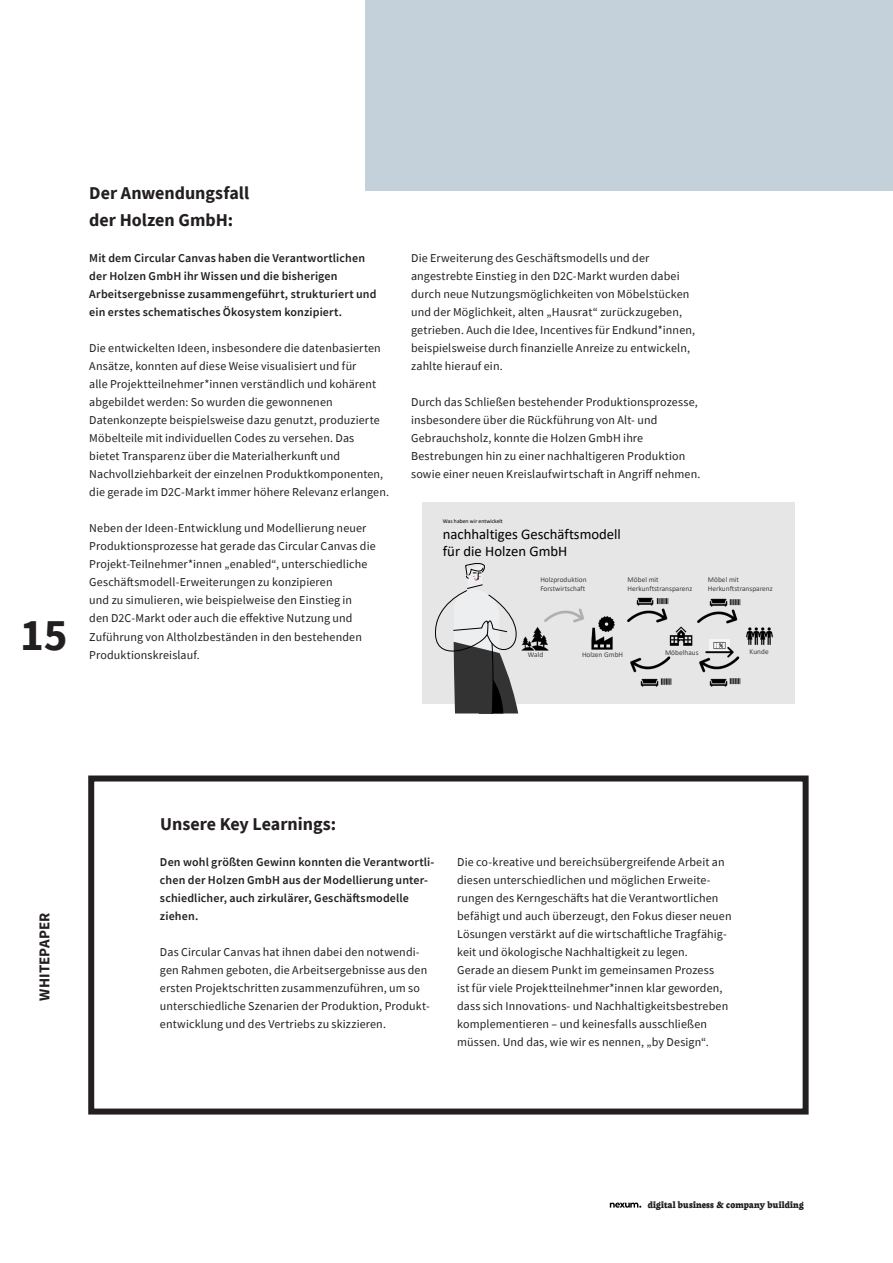
<style>
.page{position:relative;width:893px;height:1263px;background:#fff}
.page>*{position:absolute;margin:0;border:0;box-sizing:border-box;transform-origin:0 0}
.t1{font:700 45px "Source Sans Pro";color:#231f20}
.H2_-_Left{font:700 18px "Source Sans Pro";color:#231f20}
.t2{font:700 15px "Source Sans Pro";letter-spacing:.005em;color:#231f20}
.t3{font:14.7px/17.7px "Calibri";color:#000}
.T1_-_Left{font:12px/18px "Source Sans Pro";letter-spacing:.01em;color:#231f20}
.T1_-_Left-2{font:600 12px/18px "Source Sans Pro";letter-spacing:.01em;color:#231f20}
.t4{font:800 10.5px "Neuton";letter-spacing:.02em;color:#231f20}
.t5{font:7.35px/8.7px "Calibri";color:#404040}
.t6{font:5.7px "Calibri";color:#000}
</style>
<div class="page">
<div style="left:365px;top:0;width:528px;height:190px;background:#c4d1da"></div>
<div style="left:422px;top:502px;width:372px;height:202px;background:#e7e6e6"></div>
<img style="left:521px;top:627px;width:28px;height:24px">
<img style="left:591px;top:627px;width:22px;height:23px">
<img style="left:677px;top:626px;width:13px;height:20px">
<img style="left:746px;top:627px;width:28px;height:18px">
<img style="left:538px;top:608px;width:56px;height:37px">
<img style="left:597px;top:616px;width:18px;height:18px">
<img style="left:627px;top:598px;width:50px;height:38px">
<img style="left:636px;top:597px;width:18px;height:13px">
<img style="left:697px;top:601px;width:49px;height:36px">
<img style="left:710px;top:598px;width:17px;height:13px">
<img style="left:690px;top:635px;width:55px;height:51px">
<img style="left:630px;top:636px;width:47px;height:50px">
<img style="left:710px;top:673px;width:17px;height:14px">
<img style="left:640px;top:673px;width:18px;height:14px">
<svg style="left:657px;top:598px;width:11px;height:9px"></svg>
<svg style="left:729px;top:599px;width:12px;height:8px"></svg>
<svg style="left:729px;top:675px;width:12px;height:11px"></svg>
<svg style="left:661px;top:676px;width:11px;height:10px"></svg>
<img style="left:705px;top:637px;width:29px;height:29px">
<svg style="left:435px;top:563px;width:83px;height:150px"></svg>
<div style="left:88px;top:775px;width:721px;height:339px;border:6px solid #231f20"></div>
<svg style="left:610px;top:1202px;width:31px;height:6px"></svg>
<h1 class="t1" style="left:20px;top:604px;width:49px">15</h1>
<p class="H2_-_Left" style="left:89px;top:181px;width:161px">Der Anwendungsfall</p>
<p class="H2_-_Left" style="left:89px;top:208px;width:145px">der Holzen GmbH:</p>
<p class="T1_-_Left-2" style="left:89px;top:249px;width:289px">Mit dem Circular Canvas haben die Verantwortlichen der Holzen GmbH ihr Wissen und die bisherigen Arbeitsergebnisse zusammengeführt, strukturiert und ein erstes schematisches Ökosystem konzipiert.</p>
<p class="T1_-_Left" style="left:89px;top:339px;width:301px">Die entwickelten Ideen, insbesondere die datenbasierten Ansätze, konnten auf diese Weise visualisiert und für<br>alle Projektteilnehmer*innen verständlich und kohärent abgebildet werden: So wurden die gewonnenen Datenkonzepte beispielsweise dazu genutzt, produzierte Möbelteile mit individuellen Codes zu versehen. Das<br>bietet Transparenz über die Materialherkunft und Nachvollziehbarkeit der einzelnen Produktkomponenten, die gerade im D2C-Markt immer höhere Relevanz erlangen.</p>
<p class="T1_-_Left" style="left:89px;top:519px;width:288px">Neben der Ideen-Entwicklung und Modellierung neuer Produktionsprozesse hat gerade das Circular Canvas die Projekt-Teilnehmer*innen „enabled“, unterschiedliche Geschäftsmodell-Erweiterungen zu konzipieren<br>und zu simulieren, wie beispielweise den Einstieg in<br>den D2C-Markt oder auch die effektive Nutzung und Zuführung von Altholzbeständen in den bestehenden Produktionskreislauf.</p>
<p class="T1_-_Left" style="left:411px;top:249px;width:286px">Die Erweiterung des Geschäftsmodells und der angestrebte Einstieg in den D2C-Markt wurden dabei durch neue Nutzungsmöglichkeiten von Möbelstücken und der Möglichkeit, alten „Hausrat“ zurückzugeben, getrieben. Auch die Idee, Incentives für Endkund*innen, beispielsweise durch finanzielle Anreize zu entwickeln, zahlte hierauf ein.</p>
<p class="T1_-_Left" style="left:411px;top:393px;width:291px">Durch das Schließen bestehender Produktionsprozesse, insbesondere über die Rückführung von Alt- und Gebrauchsholz, konnte die Holzen GmbH ihre Bestrebungen hin zu einer nachhaltigeren Produktion sowie einer neuen Kreislaufwirtschaft in Angriff nehmen.</p>
<p class="t6" style="left:443px;top:517px;width:61px">Was haben wir entwickelt</p>
<p class="t3" style="left:443px;top:525px;width:180px">nachhaltiges Geschäftsmodell für die Holzen GmbH</p>
<p class="t5" style="left:540px;top:575px;width:48px">Holzproduktion<br>Forstwirtschaft</p>
<p class="t5" style="left:628px;top:575px;width:66px">Möbel mit<br>Herkunftstransparenz</p>
<p class="t5" style="left:708px;top:575px;width:66px">Möbel mit<br>Herkunftstransparenz</p>
<p class="t5" style="left:528px;top:650px;width:17px">Wald</p>
<p class="t5" style="left:582px;top:650px;width:43px">Holzen GmbH</p>
<p class="t5" style="left:665px;top:648px;width:35px">Möbelhaus</p>
<p class="t5" style="left:750px;top:647px;width:21px">Kunde</p>
<p class="t2" style="left:34px;top:1000px;width:89px;rotate:-90deg">WHITEPAPER</p>
<p class="H2_-_Left" style="left:160px;top:811px;width:177px">Unsere Key Learnings:</p>
<p class="T1_-_Left-2" style="left:160px;top:852px;width:276px">Den wohl größten Gewinn konnten die Verantwortli&shy;chen der Holzen GmbH aus der Modellierung unter&shy;schiedlicher, auch zirkulärer, Geschäftsmodelle ziehen.</p>
<p class="T1_-_Left" style="left:160px;top:942px;width:271px">Das Circular Canvas hat ihnen dabei den notwendi&shy;gen Rahmen geboten, die Arbeitsergebnisse aus den ersten Projektschritten zusammenzuführen, um so unterschiedliche Szenarien der Produktion, Produkt&shy;entwicklung und des Vertriebs zu skizzieren.</p>
<p class="T1_-_Left" style="left:457px;top:852px;width:276px">Die co-kreative und bereichsübergreifende Arbeit an diesen unterschiedlichen und möglichen Erweite&shy;rungen des Kerngeschäfts hat die Verantwortlichen befähigt und auch überzeugt, den Fokus dieser neuen Lösungen verstärkt auf die wirtschaftliche Tragfähig&shy;keit und ökologische Nachhaltigkeit zu legen.</p>
<p class="T1_-_Left" style="left:457px;top:960px;width:273px">Gerade an diesem Punkt im gemeinsamen Prozess ist für viele Projektteilnehmer*innen klar geworden, dass sich Innovations- und Nachhaltigkeitsbestreben komplementieren – und keinesfalls ausschließen müssen. Und das, wie wir es nennen, „by Design“.</p>
<p class="t4" style="left:648px;top:1199px;width:157px">digital business &amp; company building</p>
</div>
